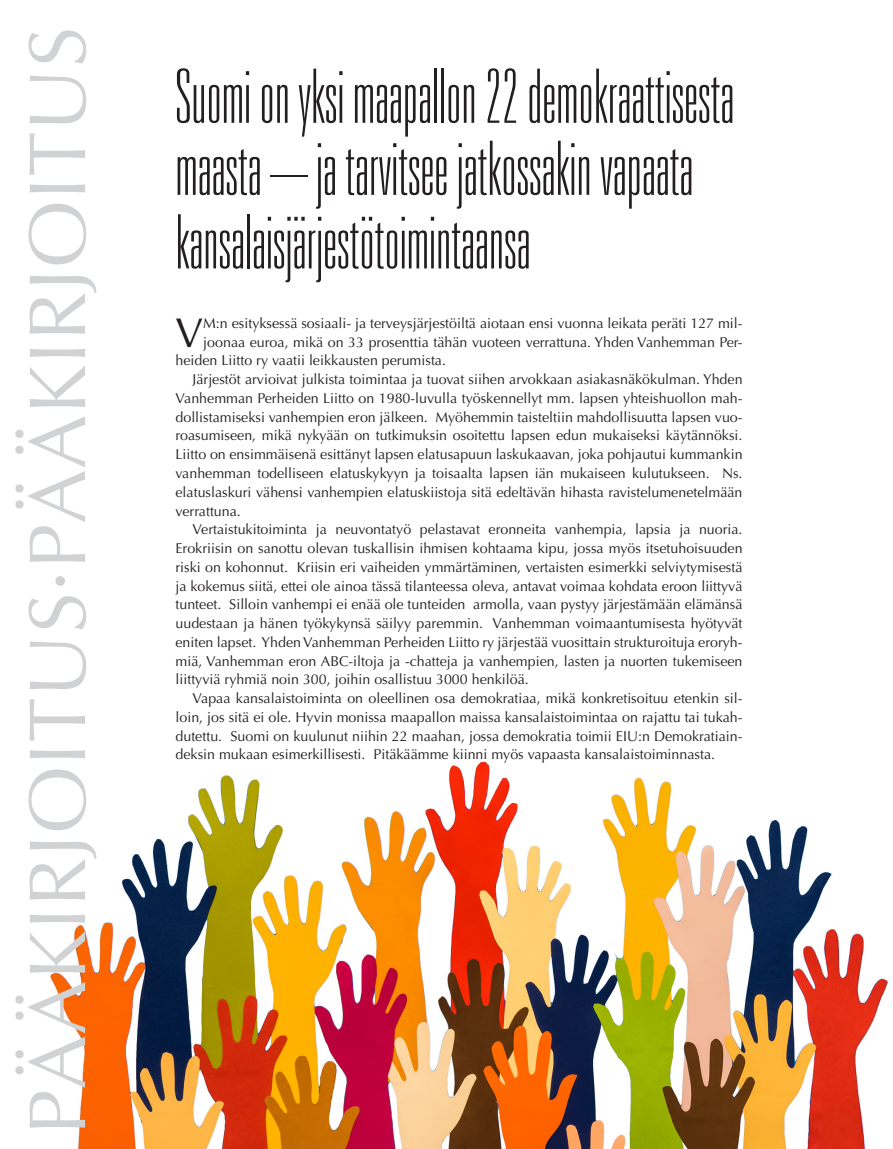
<style>
.page{position:relative;width:893px;height:1149px;background:#fff}
.page>*{position:absolute;margin:0;border:0;box-sizing:border-box;transform-origin:0 0}
.t1{font:81px "Optima";letter-spacing:.005em;color:#d1d2d4}
.otsikko-h1{font:100 ultra-condensed 75px/72.8px "Univers 39";color:#231f20}
.leipiseka{font:41.55px "Optima";color:#231f20}
.leipiseka-2{font:14.25px/18.8px "Optima";color:#231f20;text-align:justify}
.s1{font-style:inherit}
</style>
<div class="page">
<img style="left:50px;top:761px;width:838px;height:387px">
<p class="t1" style="left:11px;top:1134px;width:1109px;rotate:-90deg">PÄÄKIRJOITUS<span class="s1">·</span>PÄÄKIRJOITUS</p>
<p class="otsikko-h1" style="left:176px;top:61px;width:560px">Suomi on yksi maapallon 22 demokraattisesta maasta – ja tarvitsee jatkossakin vapaata kansalaisjärjestötoimintaansa</p>
<p class="leipiseka" style="left:176px;top:308px;width:29px">V</p>
<p class="leipiseka-2" style="left:203px;top:314px;width:541px">M:n esityksessä sosiaali- ja terveysjärjestöiltä aiotaan ensi vuonna leikata peräti 127 mil-</p>
<p class="leipiseka-2" style="left:203px;top:332px;width:541px">joonaa euroa, mikä on 33 prosenttia tähän vuoteen verrattuna. Yhden Vanhemman Per-</p>
<p class="leipiseka-2" style="left:176px;top:351px;width:272px">heiden Liitto ry vaatii leikkausten perumista.</p>
<p class="leipiseka-2" style="left:176px;top:370px;width:569px;text-indent:17px">Järjestöt arvioivat julkista toimintaa ja tuovat siihen arvokkaan asiakasnäkökulman. Yhden Vanhemman Perheiden Liitto on 1980-luvulla työskennellyt mm. lapsen yhteishuollon mah&shy;dollistamiseksi vanhempien eron jälkeen. Myöhemmin taisteltiin mahdollisuutta lapsen vuo&shy;roasumiseen, mikä nykyään on tutkimuksin osoitettu lapsen edun mukaiseksi käytännöksi.<br>Liitto on ensimmäisenä esittänyt lapsen elatusapuun laskukaavan, joka pohjautui kummankin vanhemman todelliseen elatuskykyyn ja toisaalta lapsen iän mukaiseen kulutukseen. Ns. elatuslaskuri vähensi vanhempien elatuskiistoja sitä edeltävän hihasta ravistelumenetelmään verrattuna.</p>
<p class="leipiseka-2" style="left:176px;top:520px;width:569px;text-indent:17px">Vertaistukitoiminta ja neuvontatyö pelastavat eronneita vanhempia, lapsia ja nuoria.<br>Erokriisin on sanottu olevan tuskallisin ihmisen kohtaama kipu, jossa myös itsetuhoisuuden riski on kohonnut. Kriisin eri vaiheiden ymmärtäminen, vertaisten esimerkki selviytymisestä ja kokemus siitä, ettei ole ainoa tässä tilanteessa oleva, antavat voimaa kohdata eroon liittyvä tunteet. Silloin vanhempi ei enää ole tunteiden armolla, vaan pystyy järjestämään elämänsä uudestaan ja hänen työkykynsä säilyy paremmin. Vanhemman voimaantumisesta hyötyvät eniten lapset. Yhden Vanhemman Perheiden Liitto ry järjestää vuosittain strukturoituja eroryh&shy;miä, Vanhemman eron ABC-iltoja ja -chatteja ja vanhempien, lasten ja nuorten tukemiseen liittyviä ryhmiä noin 300, joihin osallistuu 3000 henkilöä.</p>
<p class="leipiseka-2" style="left:176px;top:689px;width:569px;text-indent:17px">Vapaa kansalaistoiminta on oleellinen osa demokratiaa, mikä konkretisoituu etenkin sil&shy;loin, jos sitä ei ole. Hyvin monissa maapallon maissa kansalaistoimintaa on rajattu tai tukah&shy;dutettu. Suomi on kuulunut niihin 22 maahan, jossa demokratia toimii EIU:n Demokratiain&shy;deksin mukaan esimerkillisesti. Pitäkäämme kiinni myös vapaasta kansalaistoiminnasta.</p>
</div>
